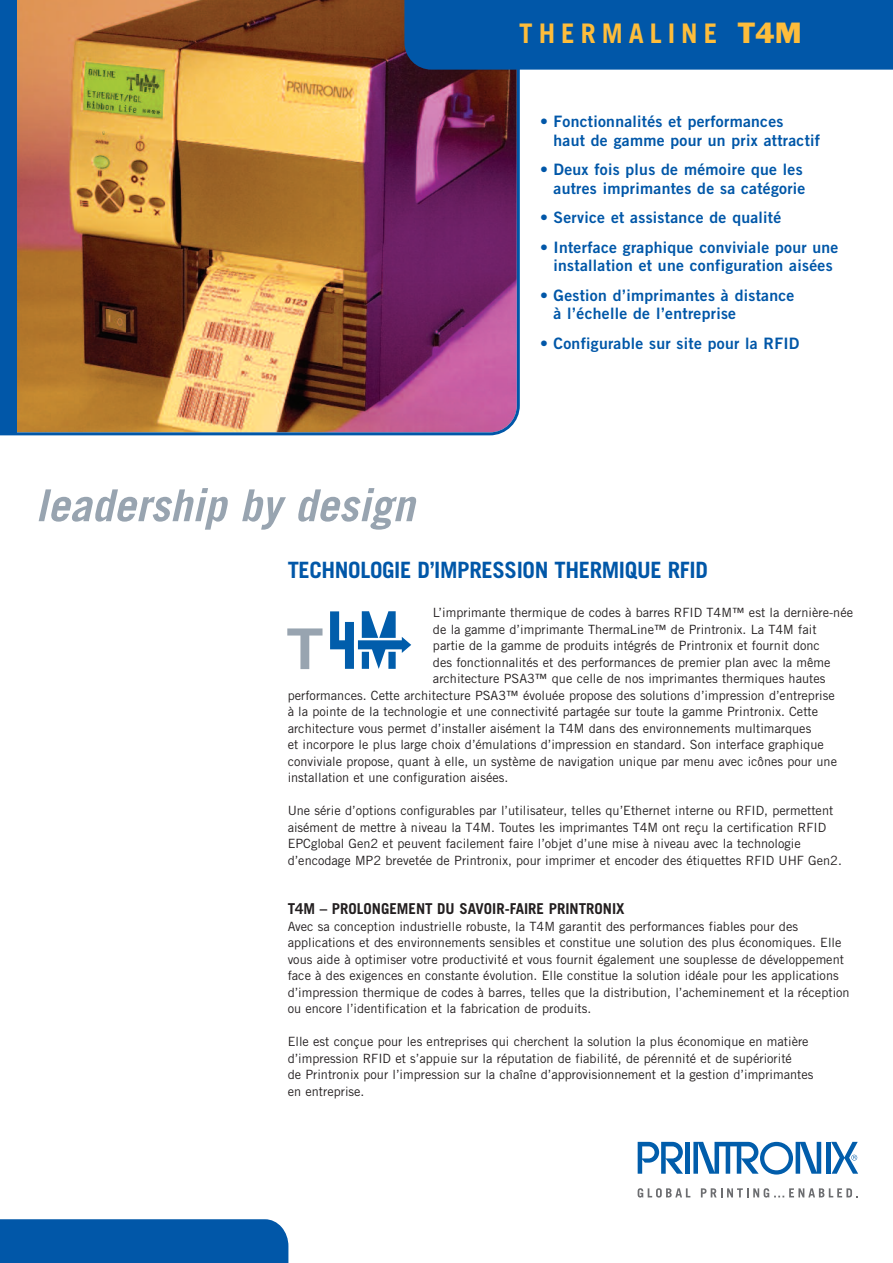
<style>
.page{position:relative;width:893px;height:1263px;background:#fff}
.page>*{position:absolute;margin:0;border:0;box-sizing:border-box;transform-origin:0 0}
.t1{font:700 27px "Trade Gothic";letter-spacing:.22em;color:#febd3b}
.t2{font:700 22.5px "Trade Gothic";letter-spacing:-.015em;color:#0157a8}
.t3{font:15.75px/18.8px "Trade Gothic Bold Two";letter-spacing:.02em;color:#0157a8}
.t4{font:700 15px "Trade Gothic";color:#231f20}
.t5{font:12.75px/16.5px "Trade Gothic";color:#231f20}
.s1{font-family:"Franklin Gothic";font-weight:400}
</style>
<div class="page">
<img style="left:0;top:0;width:520px;height:435px">
<div style="left:0;top:0;width:16px;height:434px;background:#0157a8"></div>
<div style="left:0;top:1219px;width:288px;height:44px;background:#0157a8"></div>
<div style="left:685px;top:1142px;width:5px;height:32px;background:#015dab"></div>
<div style="left:826px;top:1142px;width:5px;height:32px;background:#015dab"></div>
<svg style="left:638px;top:1142px;width:45px;height:32px"></svg>
<svg style="left:693px;top:1142px;width:128px;height:32px"></svg>
<svg style="left:831px;top:1142px;width:27px;height:32px"></svg>
<svg style="left:638px;top:1188px;width:52px;height:9px"></svg>
<svg style="left:701px;top:1188px;width:157px;height:9px"></svg>
<div style="left:404px;top:0;width:489px;height:70px;background:#0157a8"></div>
<svg style="left:287px;top:628px;width:35px;height:41px"></svg>
<svg style="left:330px;top:611px;width:81px;height:58px"></svg>
<svg style="left:39px;top:488px;width:189px;height:42px"></svg>
<svg style="left:242px;top:489px;width:44px;height:41px"></svg>
<svg style="left:298px;top:488px;width:118px;height:42px"></svg>
<h1 class="t1" style="left:519px;top:23px;width:284px">THERMALINE <span class="s1">T4M</span></h1>
<p class="t3" style="left:554px;top:113px;width:268px;text-indent:-14px">• Fonctionnalités et performances<br>haut de gamme pour un prix attractif</p>
<p class="t3" style="left:540px;top:161px;width:267px;text-align:right">• Deux fois plus de mémoire que les autres imprimantes de sa catégorie</p>
<p class="t3" style="left:540px;top:210px;width:243px">• Service et assistance de qualité</p>
<p class="t3" style="left:540px;top:239px;width:300px;text-align:center">• Interface graphique conviviale pour une installation et une configuration aisées</p>
<p class="t3" style="left:554px;top:287px;width:242px;text-indent:-13px">• Gestion d’imprimantes à distance à l’échelle de l’entreprise</p>
<p class="t3" style="left:540px;top:335px;width:261px">• Configurable sur site pour la RFID</p>
<h2 class="t2" style="left:288px;top:561px;width:422px">TECHNOLOGIE D’IMPRESSION THERMIQUE RFID</h2>
<p class="t5" style="left:433px;top:605px;width:422px">L’imprimante thermique de codes à barres RFID T4M™ est la dernière-née</p>
<p class="t5" style="left:433px;top:622px;width:385px">de la gamme d’imprimante ThermaLine™ de Printronix. La T4M fait</p>
<p class="t5" style="left:433px;top:638px;width:388px">partie de la gamme de produits intégrés de Printronix et fournit donc</p>
<p class="t5" style="left:433px;top:655px;width:399px">des fonctionnalités et des performances de premier plan avec la même</p>
<p class="t5" style="left:433px;top:671px;width:394px">architecture PSA3™ que celle de nos imprimantes thermiques hautes</p>
<p class="t5" style="left:288px;top:688px;width:549px">performances. Cette architecture PSA3™ évoluée propose des solutions d’impression d’entreprise</p>
<p class="t5" style="left:288px;top:704px;width:532px">à la pointe de la technologie et une connectivité partagée sur toute la gamme Printronix. Cette</p>
<p class="t5" style="left:288px;top:721px;width:525px">architecture vous permet d’installer aisément la T4M dans des environnements multimarques</p>
<p class="t5" style="left:288px;top:737px;width:538px">et incorpore le plus large choix d’émulations d’impression en standard. Son interface graphique</p>
<p class="t5" style="left:288px;top:754px;width:551px">conviviale propose, quant à elle, un système de navigation unique par menu avec icônes pour une</p>
<p class="t5" style="left:288px;top:770px;width:222px">installation et une configuration aisées.</p>
<p class="t5" style="left:288px;top:803px;width:556px">Une série d’options configurables par l’utilisateur, telles qu’Ethernet interne ou RFID, permettent aisément de mettre à niveau la T4M. Toutes les imprimantes T4M ont reçu la certification RFID EPCglobal Gen2 et peuvent facilement faire l’objet d’une mise à niveau avec la technologie d’encodage MP2 brevetée de Printronix, pour imprimer et encoder des étiquettes RFID UHF Gen2.</p>
<p class="t4" style="left:288px;top:903px;width:338px">T4M – PROLONGEMENT DU SAVOIR-FAIRE PRINTRONIX</p>
<p class="t5" style="left:288px;top:919px;width:563px">Avec sa conception industrielle robuste, la T4M garantit des performances fiables pour des applications et des environnements sensibles et constitue une solution des plus économiques. Elle vous aide à optimiser votre productivité et vous fournit également une souplesse de développement face à des exigences en constante évolution. Elle constitue la solution idéale pour les applications d’impression thermique de codes à barres, telles que la distribution, l’acheminement et la réception ou encore l’identification et la fabrication de produits.</p>
<p class="t5" style="left:288px;top:1034px;width:527px">Elle est conçue pour les entreprises qui cherchent la solution la plus économique en matière d’impression RFID et s’appuie sur la réputation de fiabilité, de pérennité et de supériorité<br>de Printronix pour l’impression sur la chaîne d’approvisionnement et la gestion d’imprimantes en entreprise.</p>
</div>
